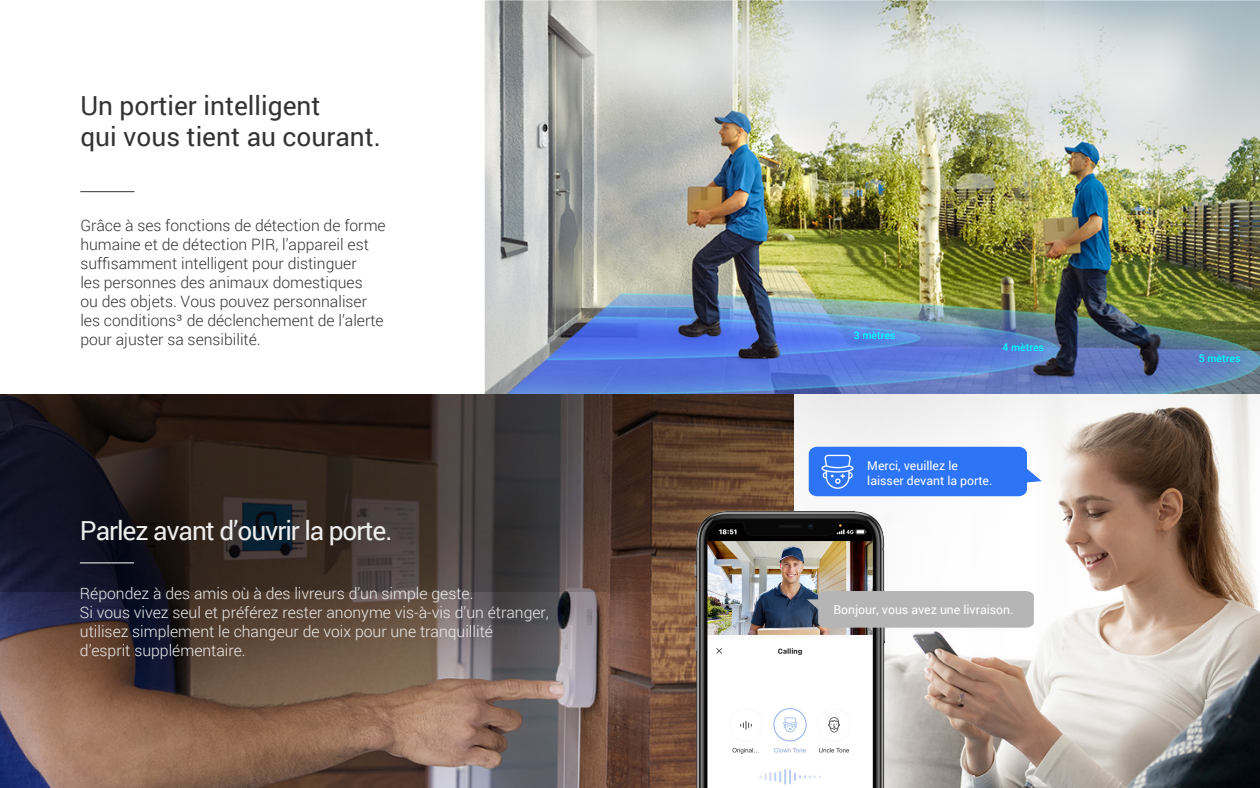
<style>
.page{position:relative;width:1260px;height:788px;background:#fff}
.page>*{position:absolute;margin:0;border:0;box-sizing:border-box;transform-origin:0 0}
.t1{font:26.25px/31.5px "Roboto";color:#333}
.t2{font:26.25px "Roboto";letter-spacing:-.04em;color:#eee}
.t3{font:300 15.75px/18.9px "Roboto";color:#333}
.t4{font:300 15.75px/18.9px "Roboto";color:#eee}
.t5{font:12.25px/14.7px "Roboto";color:#fff}
.t6{font:500 10.5px "Roboto";color:#0ff}
</style>
<div class="page">
<img style="left:485px;top:0;width:775px;height:393px">
<hr style="left:80px;top:191px;width:55px;height:1px;background:#333">
<img style="left:0;top:394px;width:794px;height:394px">
<svg style="left:0;top:394px;width:694px;height:197px"></svg>
<hr style="left:80px;top:562px;width:54px;height:1px;background:#fff">
<img style="left:794px;top:394px;width:466px;height:394px">
<img style="left:644px;top:512px;width:273px;height:276px">
<svg style="left:809px;top:446px;width:233px;height:50px"></svg>
<div style="left:807px;top:591px;width:227px;height:36px;background:#b5b5b5"></div>
<h1 class="t1" style="left:80px;top:88px;width:302px">Un portier intelligent<br>qui vous tient au courant.</h1>
<p class="t3" style="left:80px;top:216px;width:307px">Grâce à ses fonctions de détection de forme humaine et de détection PIR, l’appareil est suffisamment intelligent pour distinguer<br>les personnes des animaux domestiques<br>ou des objets. Vous pouvez personnaliser les conditions³ de déclenchement de l’alerte pour ajuster sa sensibilité.</p>
<h1 class="t2" style="left:80px;top:512px;width:314px">Parlez avant d’ouvrir la porte.</h1>
<p class="t4" style="left:80px;top:583px;width:471px">Répondez à des amis où à des livreurs d’un simple geste.<br>Si vous vivez seul et préférez rester anonyme vis-à-vis d’un étranger, utilisez simplement le changeur de voix pour une tranquillité<br>d’esprit supplémentaire.</p>
<p class="t6" style="left:854px;top:328px;width:43px">3 mètres</p>
<p class="t6" style="left:1003px;top:340px;width:43px">4 mètres</p>
<p class="t5" style="left:867px;top:457px;width:127px">Merci, veuillez le laisser devant la porte.</p>
<p class="t5" style="left:833px;top:601px;width:182px">Bonjour, vous avez une livraison.</p>
<p class="t6" style="left:1199px;top:351px;width:43px">5 mètres</p>
</div>
